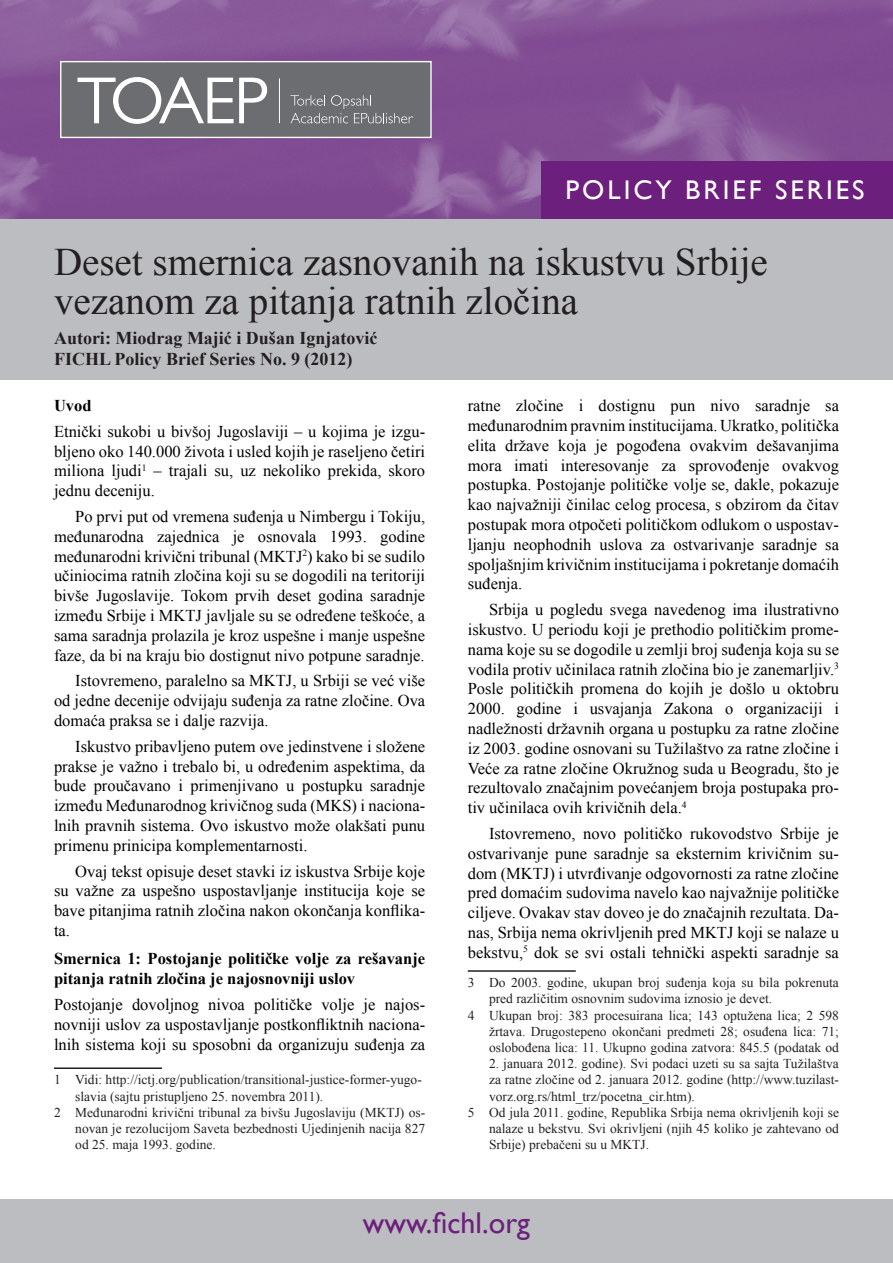
<style>
.page{position:relative;width:893px;height:1263px;background:#fff}
.page>*{position:absolute;margin:0;border:0;box-sizing:border-box;transform-origin:0 0}
.t1{font:39px/39px "Times New Roman";color:#231f20}
.t2{font:30px "Gill Sans";color:#6c1f7d}
.t3{font:27px "Gill Sans";letter-spacing:.11em;color:#fff}
.t4{font:700 18px/21.6px "Times New Roman";color:#231f20}
.t5{font:16.5px/19.8px "Times New Roman";color:#000;text-align:justify}
.t6{font:700 16.5px/19.8px "Times New Roman";color:#000}
.t7{font:13.5px "Times New Roman";color:#231f20}
</style>
<div class="page">
<div style="left:0;top:211px;width:893px;height:168px;background:#bcbdc0"></div>
<img style="left:0;top:0;width:893px;height:218px">
<div style="left:541px;top:161px;width:352px;height:57px;background:#6c1f7d"></div>
<div style="left:0;top:1199px;width:893px;height:64px;background:#bcbdc0"></div>
<svg style="left:62px;top:63px;width:368px;height:73px;background:#7c7d7f"></svg>
<hr style="left:279px;top:78px;width:1px;height:45px;background:#fff">
<div style="left:60px;top:61px;width:372px;height:77px;border:1px solid #fff"></div>
<hr style="left:54px;top:1067px;width:108px;height:2px;background:#231f20">
<hr style="left:468px;top:970px;width:108px;height:2px;background:#231f20">
<h3 class="t3" style="left:566px;top:174px;width:301px">POLICY BRIEF SERIES</h3>
<h1 class="t1" style="left:54px;top:242px;width:715px">Deset smernica zasnovanih na iskustvu Srbije vezanom za pitanja ratnih zločina</h1>
<p class="t4" style="left:54px;top:327px;width:325px">Autori: Miodrag Majić i Dušan Ignjatović<br>FICHL Policy Brief Series No. 9 (2012)</p>
<p class="t6" style="left:54px;top:395px;width:39px">Uvod</p>
<p class="t5" style="left:54px;top:421px;width:373px">Etnički sukobi u bivšoj Jugoslaviji – u kojima je izgu&shy;bljeno oko 140.000 života i usled kojih je raseljeno četiri miliona ljudi<sup>1</sup> – trajali su, uz nekoliko prekida, skoro jednu deceniju.</p>
<p class="t5" style="left:54px;top:506px;width:373px;text-indent:21px">Po prvi put od vremena suđenja u Nimbergu i Tokiju, međunarodna zajednica je osnovala 1993. godine međunarodni krivični tribunal (MKTJ<sup>2</sup>) kako bi se sudilo učiniocima ratnih zločina koji su se dogodili na teritoriji bivše Jugoslavije. Tokom prvih deset godina saradnje između Srbije i MKTJ javljale su se određene teškoće, a sama saradnja prolazila je kroz uspešne i manje uspešne faze, da bi na kraju bio dostignut nivo potpune saradnje.</p>
<p class="t5" style="left:54px;top:671px;width:373px;text-indent:21px">Istovremeno, paralelno sa MKTJ, u Srbiji se već više od jedne decenije odvijaju suđenja za ratne zločine. Ova domaća praksa se i dalje razvija.</p>
<p class="t5" style="left:54px;top:736px;width:373px;text-indent:21px">Iskustvo pribavljeno putem ove jedinstvene i složene prakse je važno i trebalo bi, u određenim aspektima, da bude proučavano i primenjivano u postupku saradnje između Međunarodnog krivičnog suda (MKS) i naciona&shy;lnih pravnih sistema. Ovo iskustvo može olakšati punu primenu prinicipa komplementarnosti.</p>
<p class="t5" style="left:54px;top:861px;width:373px;text-indent:21px">Ovaj tekst opisuje deset stavki iz iskustva Srbije koje su važne za uspešno uspostavljanje institucija koje se bave pitanjima ratnih zločina nakon okončanja konflika&shy;ta.</p>
<p class="t6" style="left:54px;top:948px;width:373px">Smernica 1: Postojanje političke volje za rešavanje pitanja ratnih zločina je najosnovniji uslov</p>
<p class="t5" style="left:54px;top:994px;width:373px">Postojanje dovoljnog nivoa političke volje je najos&shy;novniji uslov za uspostavljanje postkonfliktnih naciona&shy;lnih sistema koji su sposobni da organizuju suđenja za</p>
<p class="t7" style="left:54px;top:1071px;width:369px">1 Vidi: http://ictj.org/publication/transitional-justice-former-yugo-</p>
<p class="t7" style="left:75px;top:1087px;width:250px">slavia (sajtu pristupljeno 25. novembra 2011).</p>
<p class="t7" style="left:54px;top:1103px;width:373px">2 Međunarodni krivični tribunal za bivšu Jugoslaviju (MKTJ) os-</p>
<p class="t7" style="left:75px;top:1119px;width:351px">novan je rezolucijom Saveta bezbednosti Ujedinjenih nacija 827</p>
<p class="t7" style="left:75px;top:1136px;width:142px">od 25. maja 1993. godine.</p>
<p class="t5" style="left:468px;top:395px;width:373px">ratne zločine i dostignu pun nivo saradnje sa međunarodnim pravnim institucijama. Ukratko, politička elita države koja je pogođena ovakvim dešavanjima mora imati interesovanje za sprovođenje ovakvog postupka. Postojanje političke volje se, dakle, pokazuje kao najvažniji činilac celog procesa, s obzirom da čitav postupak mora otpočeti političkom odlukom o uspostav&shy;ljanju neophodnih uslova za ostvarivanje saradnje sa spoljašnjim krivičnim institucijama i pokretanje domaćih suđenja.</p>
<p class="t5" style="left:468px;top:599px;width:373px;text-indent:21px">Srbija u pogledu svega navedenog ima ilustrativno iskustvo. U periodu koji je prethodio političkim prome&shy;nama koje su se dogodile u zemlji broj suđenja koja su se vodila protiv učinilaca ratnih zločina bio je zanemarljiv.<sup>3<br></sup>Posle političkih promena do kojih je došlo u oktobru 2000. godine i usvajanja Zakona o organizaciji i nadležnosti državnih organa u postupku za ratne zločine iz 2003. godine osnovani su Tužilaštvo za ratne zločine i Veće za ratne zločine Okružnog suda u Beogradu, što je rezultovalo značajnim povećanjem broja postupaka pro&shy;tiv učinilaca ovih krivičnih dela.<sup>4</sup></p>
<p class="t5" style="left:468px;top:823px;width:373px;text-indent:21px">Istovremeno, novo političko rukovodstvo Srbije je ostvarivanje pune saradnje sa eksternim krivičnim su&shy;dom (MKTJ) i utvrđivanje odgovornosti za ratne zločine pred domaćim sudovima navelo kao najvažnije političke ciljeve. Ovakav stav doveo je do značajnih rezultata. Da&shy;nas, Srbija nema okrivljenih pred MKTJ koji se nalaze u bekstvu,<sup>5</sup> dok se svi ostali tehnički aspekti saradnje sa</p>
<p class="t7" style="left:468px;top:974px;width:373px">3 Do 2003. godine, ukupan broj suđenja koja su bila pokrenuta</p>
<p class="t7" style="left:489px;top:990px;width:285px">pred različitim osnovnim sudovima iznosio je devet.</p>
<p class="t7" style="left:468px;top:1006px;width:373px">4 Ukupan broj: 383 procesuirana lica; 143 optužena lica; 2 598</p>
<p class="t7" style="left:489px;top:1022px;width:351px">žrtava. Drugostepeno okončani predmeti 28; osuđena lica: 71;</p>
<p class="t7" style="left:489px;top:1038px;width:351px">oslobođena lica: 11. Ukupno godina zatvora: 845.5 (podatak od</p>
<p class="t7" style="left:489px;top:1055px;width:351px">2. januara 2012. godine). Svi podaci uzeti su sa sajta Tužilaštva</p>
<p class="t7" style="left:489px;top:1071px;width:351px">za ratne zločine od 2. januara 2012. godine (http://www.tuzilast-</p>
<p class="t7" style="left:489px;top:1087px;width:207px">vorz.org.rs/html_trz/pocetna_cir.htm).</p>
<p class="t7" style="left:468px;top:1103px;width:373px">5 Od jula 2011. godine, Republika Srbija nema okrivljenih koji se</p>
<p class="t7" style="left:489px;top:1119px;width:351px">nalaze u bekstvu. Svi okrivljeni (njih 45 koliko je zahtevano od</p>
<p class="t7" style="left:489px;top:1136px;width:162px">Srbije) prebačeni su u MKTJ.</p>
<h2 class="t2" style="left:363px;top:1205px;width:169px">www.fichl.org</h2>
</div>
